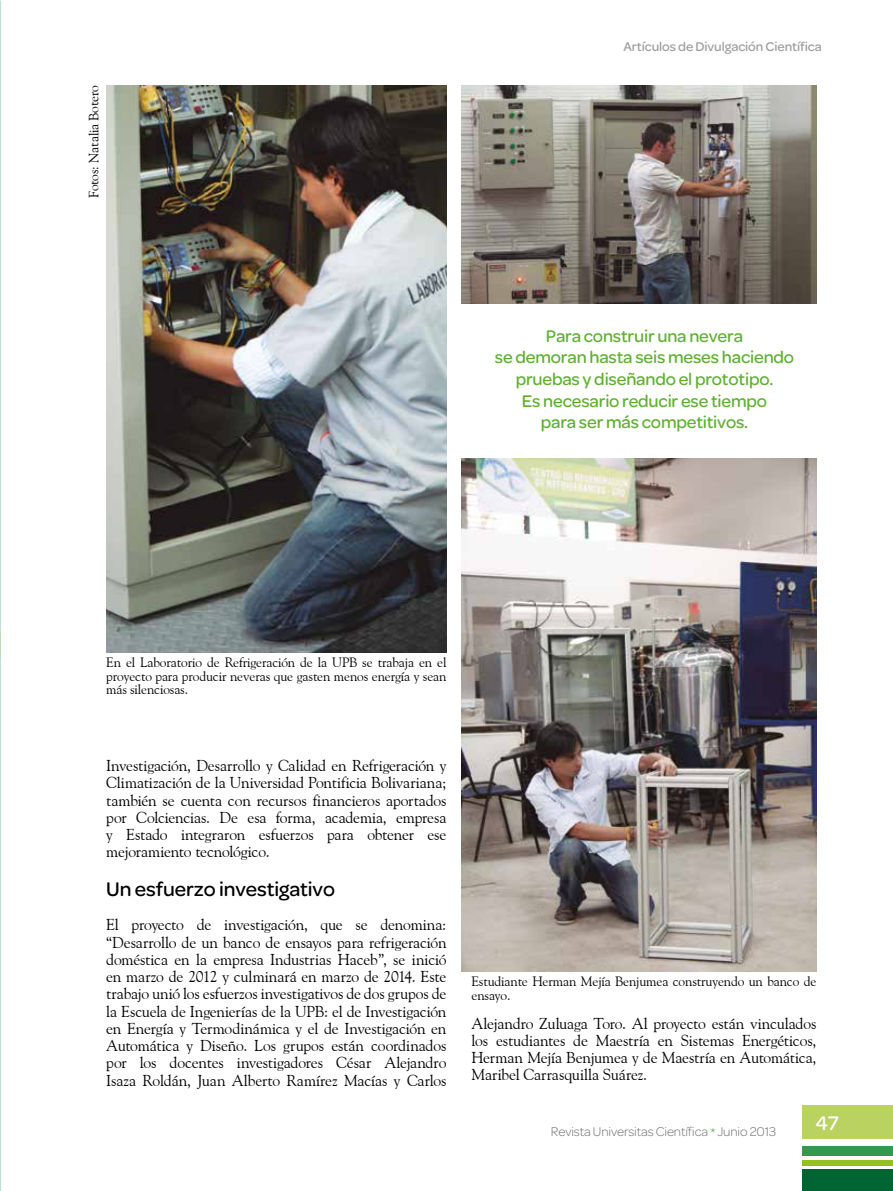
<style>
.page{position:relative;width:893px;height:1191px;background:#fff}
.page>*{position:absolute;margin:0;border:0;box-sizing:border-box;transform-origin:0 0}
.t1{font:500 21px "Omnes";letter-spacing:-.005em;color:#000}
.t2{font:500 21px "Omnes";color:#fff}
.t3{font:500 18px/21.6px "Omnes";letter-spacing:-.01em;color:#5eb130;text-align:center}
.t4{font:15.75px/17.2px "Goudy Old Style BT";letter-spacing:-.01em;color:#000;text-align:justify}
.t5{font:13.5px/13.5px "Goudy Old Style BT";letter-spacing:-.01em;color:#000;text-align:justify}
.t6{font:300 13.5px "Omnes";letter-spacing:-.01em;color:#706f6f}
.t7{font:500 13.5px "Omnes";letter-spacing:-.005em;color:#9d9d9c}
.s1{color:#3aaa35}
</style>
<div class="page">
<div style="left:802px;top:1146px;width:91px;height:10px;background:#36974e"></div>
<div style="left:802px;top:1169px;width:91px;height:22px;background:#006533"></div>
<div style="left:802px;top:1160px;width:91px;height:5px;background:#95c11f"></div>
<div style="left:802px;top:1105px;width:91px;height:34px;background:#bad25f"></div>
<img style="left:0;top:0;width:1px;height:1191px">
<img style="left:461px;top:458px;width:355px;height:513px">
<img style="left:106px;top:85px;width:340px;height:567px">
<img style="left:461px;top:85px;width:355px;height:219px">
<p class="t5" style="left:87px;top:198px;width:114px;rotate:-90deg">Fotos: Natalia Botero</p>
<p class="t7" style="left:623px;top:39px;width:200px">Artículos de Divulgación Científica</p>
<p class="t3" style="left:495px;top:325px;width:301px">Para construir una nevera<br>se demoran hasta seis meses haciendo pruebas y diseñando el prototipo.<br>Es necesario reducir ese tiempo<br>para ser más competitivos.</p>
<p class="t5" style="left:106px;top:655px;width:342px">En el Laboratorio de Refrigeración de la UPB se trabaja en el proyecto para producir neveras que gasten menos energía y sean más silenciosas.</p>
<p class="t4" style="left:106px;top:757px;width:342px">Investigación, Desarrollo y Calidad en Refrigeración y Climatización de la Universidad Pontificia Bolivariana; también se cuenta con recursos financieros aportados por Colciencias. De esa forma, academia, empresa y Estado integraron esfuerzos para obtener ese mejoramiento tecnológico.</p>
<h1 class="t1" style="left:106px;top:877px;width:230px">Un esfuerzo investigativo</h1>
<p class="t4" style="left:106px;top:916px;width:342px">El proyecto de investigación, que se denomina: “Desarrollo de un banco de ensayos para refrigeración doméstica en la empresa Industrias Haceb”, se inició en marzo de 2012 y culminará en marzo de 2014. Este trabajo unió los esfuerzos investigativos de dos grupos de la Escuela de Ingenierías de la UPB: el de Investigación en Energía y Termodinámica y el de Investigación en Automática y Diseño. Los grupos están coordinados por los docentes investigadores César Alejandro Isaza Roldán, Juan Alberto Ramírez Macías y Carlos</p>
<p class="t5" style="left:471px;top:974px;width:346px">Estudiante Herman Mejía Benjumea construyendo un banco de ensayo.</p>
<p class="t4" style="left:471px;top:1014px;width:346px">Alejandro Zuluaga Toro. Al proyecto están vinculados los estudiantes de Maestría en Sistemas Energéticos, Herman Mejía Benjumea y de Maestría en Automática, Maribel Carrasquilla Suárez.</p>
<p class="t6" style="left:551px;top:1123px;width:227px">Revista Universitas Científica <span class="s1">*</span> Junio 2013</p>
<h1 class="t2" style="left:815px;top:1111px;width:25px">47</h1>
</div>
